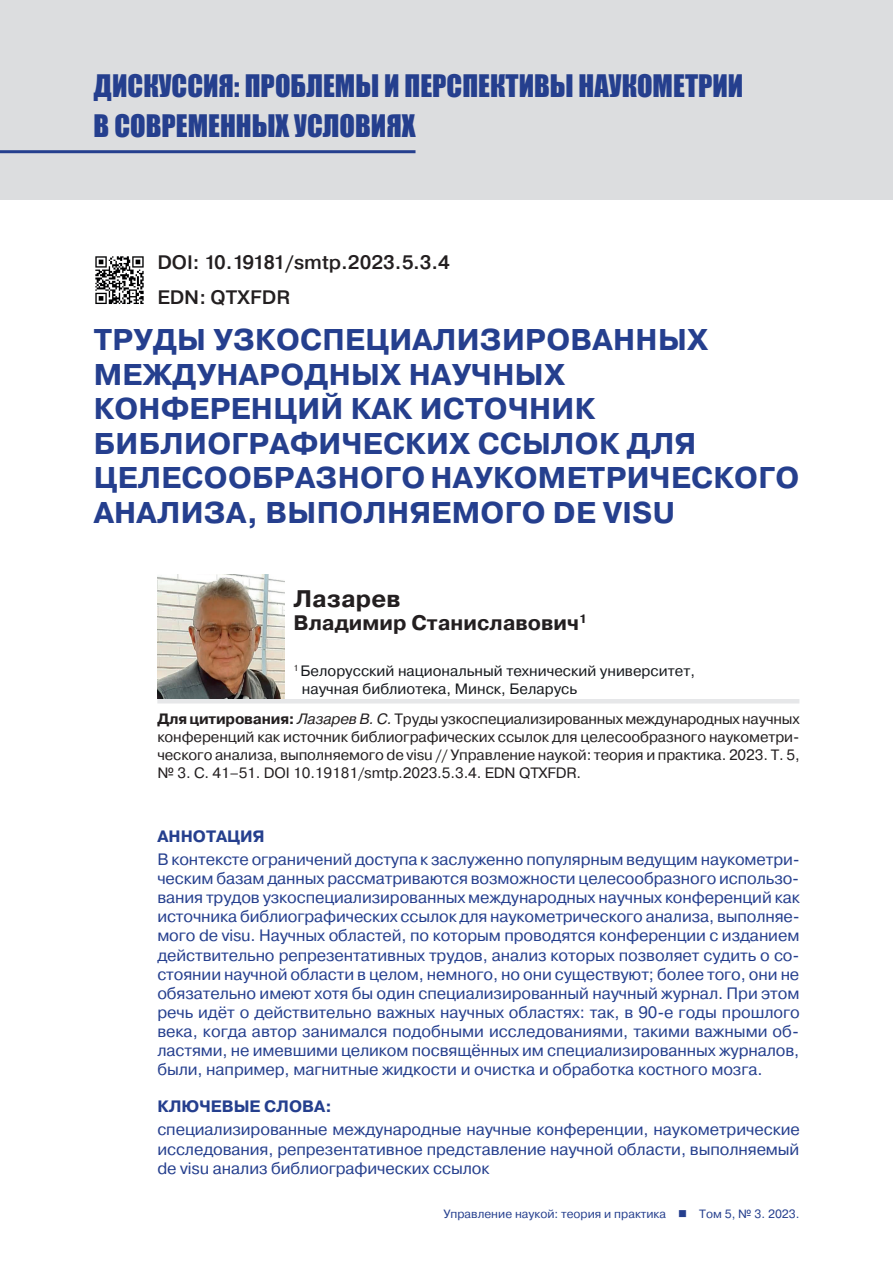
<style>
.page{position:relative;width:893px;height:1263px;background:#fff}
.page>*{position:absolute;margin:0;border:0;box-sizing:border-box;transform-origin:0 0}
.t1{font:700 30px/34.5px "Pragmatica";letter-spacing:.01em;color:#253f8e}
.t2{font:28.5px/40.5px "Impact";color:#253f8e}
.t3{font:700 24px "Pragmatica";letter-spacing:.01em;color:#231f20}
.t4{font:700 21px "Pragmatica";color:#231f20}
.t5{font:500 19.5px/35.5px "Pragmatica";color:#231f20}
.t6{font:16.5px/19px "Pragmatica";letter-spacing:-.005em;color:#253f8e;text-align:justify}
.t7{font:700 16.5px "Pragmatica";color:#253f8e}
.t8{font:15px/18px "Pragmatica";letter-spacing:-.005em;color:#231f20;text-align:justify}
.t9{font:15px/18px "Pragmatica";color:#15181c}
.t10{font:12px "Pragmatica";color:#253f8e}
.s1{font-weight:700}
.s2{font-style:italic}
</style>
<div class="page">
<div style="left:0;top:0;width:893px;height:200px;background:#dcdddf"></div>
<hr style="left:157px;top:699px;width:642px;height:4px;background:#e6e7e9">
<img style="left:157px;top:574px;width:128px;height:124px">
<hr style="left:0;top:150px;width:415px;height:3px;background:#253f8e">
<img style="left:95px;top:256px;width:49px;height:48px">
<h2 class="t2" style="left:94px;top:65px;width:651px">ДИСКУССИЯ: ПРОБЛЕМЫ И ПЕРСПЕКТИВЫ НАУКОМЕТРИИ<br>В СОВРЕМЕННЫХ УСЛОВИЯХ</h2>
<p class="t5" style="left:157px;top:244px;width:294px">DOI: 10.19181/smtp.2023.5.3.4<br>EDN: QTXFDR</p>
<h1 class="t1" style="left:94px;top:323px;width:707px">ТРУДЫ УЗКОСПЕЦИАЛИЗИРОВАННЫХ<br>МЕЖДУНАРОДНЫХ НАУЧНЫХ<br>КОНФЕРЕНЦИЙ КАК ИСТОЧНИК<br>БИБЛИОГРАФИЧЕСКИХ ССЫЛОК ДЛЯ<br>ЦЕЛЕСООБРАЗНОГО НАУКОМЕТРИЧЕСКОГО<br>АНАЛИЗА, ВЫПОЛНЯЕМОГО DE VISU</h1>
<h3 class="t3" style="left:293px;top:584px;width:109px">Лазарев</h3>
<p class="t4" style="left:293px;top:609px;width:295px">Владимир Станиславович<sup>1</sup></p>
<p class="t9" style="left:302px;top:662px;width:395px;text-indent:-9px"><sup>1</sup> Белорусский национальный технический университет, научная библиотека, Минск, Беларусь</p>
<p class="t8" style="left:157px;top:710px;width:644px"><span class="s1">Для цитирования:</span> <span class="s2">Лазарев В. С.</span> Труды узкоспециализированных международных научных конференций как источник библиографических ссылок для целесообразного наукометри&shy;ческого анализа, выполняемого de visu // Управление наукой: теория и практика. 2023. Т. 5, № 3. С. 41–51. DOI 10.19181/smtp.2023.5.3.4. EDN QTXFDR.</p>
<p class="t7" style="left:157px;top:825px;width:109px">АННОТАЦИЯ</p>
<p class="t6" style="left:157px;top:850px;width:644px">В контексте ограничений доступа к заслуженно популярным ведущим наукометри&shy;ческим базам данных рассматриваются возможности целесообразного использо&shy;вания трудов узкоспециализированных международных научных конференций как источника библиографических ссылок для наукометрического анализа, выполняе&shy;мого de visu. Научных областей, по которым проводятся конференции с изданием действительно репрезентативных трудов, анализ которых позволяет судить о со&shy;стоянии научной области в целом, немного, но они существуют; более того, они не обязательно имеют хотя бы один специализированный научный журнал. При этом речь идёт о действительно важных научных областях: так, в 90-е годы прошлого века, когда автор занимался подобными исследованиями, такими важными об&shy;ластями, не имевшими целиком посвящённых им специализированных журналов, были, например, магнитные жидкости и очистка и обработка костного мозга.</p>
<p class="t7" style="left:157px;top:1095px;width:176px">КЛЮЧЕВЫЕ СЛОВА:</p>
<p class="t6" style="left:157px;top:1121px;width:644px">специализированные международные научные конференции, наукометрические исследования, репрезентативное представление научной области, выполняемый de visu анализ библиографических ссылок</p>
<p class="t10" style="left:443px;top:1206px;width:358px">Управление наукой: теория и практика ■ Том 5, № 3. 2023.</p>
</div>
